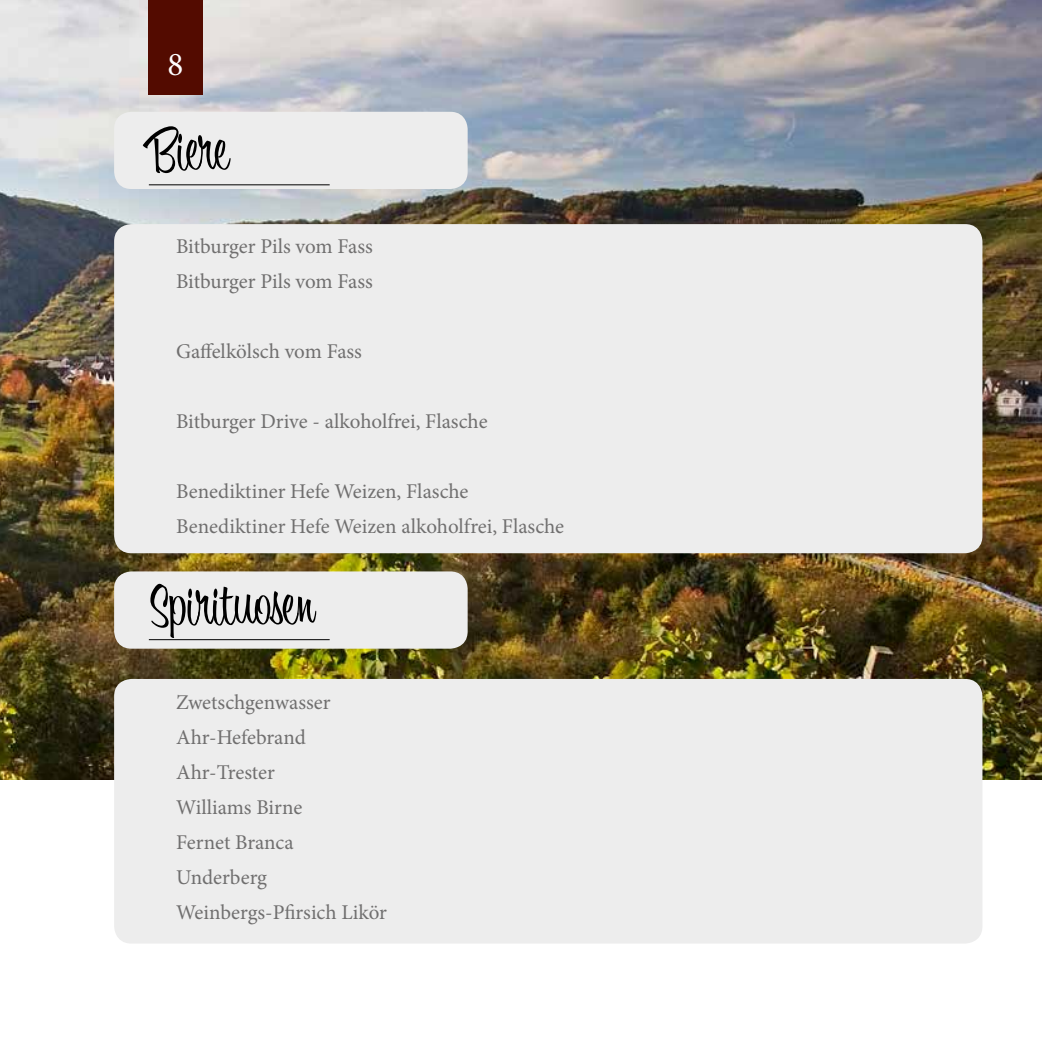
<style>
.page{position:relative;width:1042px;height:1042px;background:#fff}
.page>*{position:absolute;margin:0;border:0;box-sizing:border-box;transform-origin:0 0}
.t1{font:57.75px "Bounce Script";color:#000}
.t2{font:33.25px "Minion Pro";color:#fff}
.t3{font:21px/35px "Minion Pro";letter-spacing:-.005em;color:#706f6f}
</style>
<div class="page">
<img style="left:0;top:0;width:1042px;height:779px">
<div style="left:114px;top:224px;width:868px;height:329px;background:#ededed;border-radius:17px"></div>
<div style="left:114px;top:112px;width:354px;height:77px;background:#ededed;border-radius:17px"></div>
<div style="left:114px;top:571px;width:354px;height:78px;background:#ededed;border-radius:17px"></div>
<hr style="left:149px;top:184px;width:181px;height:1px;background:#000">
<div style="left:148px;top:0;width:55px;height:94px;background:#530b00"></div>
<div style="left:114px;top:679px;width:868px;height:264px;background:#ededed;border-radius:17px"></div>
<hr style="left:149px;top:639px;width:181px;height:1px;background:#000">
<h2 class="t2" style="left:167px;top:42px;width:17px">8</h2>
<h1 class="t1" style="left:149px;top:118px;width:81px">Biere</h1>
<p class="t3" style="left:176px;top:229px;width:198px">Bitburger Pils vom Fass<br>Bitburger Pils vom Fass</p>
<p class="t3" style="left:176px;top:334px;width:187px">Gaffelkölsch vom Fass</p>
<p class="t3" style="left:176px;top:404px;width:313px">Bitburger Drive - alkoholfrei, Flasche</p>
<p class="t3" style="left:176px;top:474px;width:390px">Benediktiner Hefe Weizen, Flasche<br>Benediktiner Hefe Weizen alkoholfrei, Flasche</p>
<h1 class="t1" style="left:149px;top:572px;width:167px">Spirituosen</h1>
<p class="t3" style="left:176px;top:685px;width:212px">Zwetschgenwasser<br>Ahr-Hefebrand<br>Ahr-Trester<br>Williams Birne<br>Fernet Branca<br>Underberg<br>Weinbergs-Pfirsich Likör</p>
</div>
